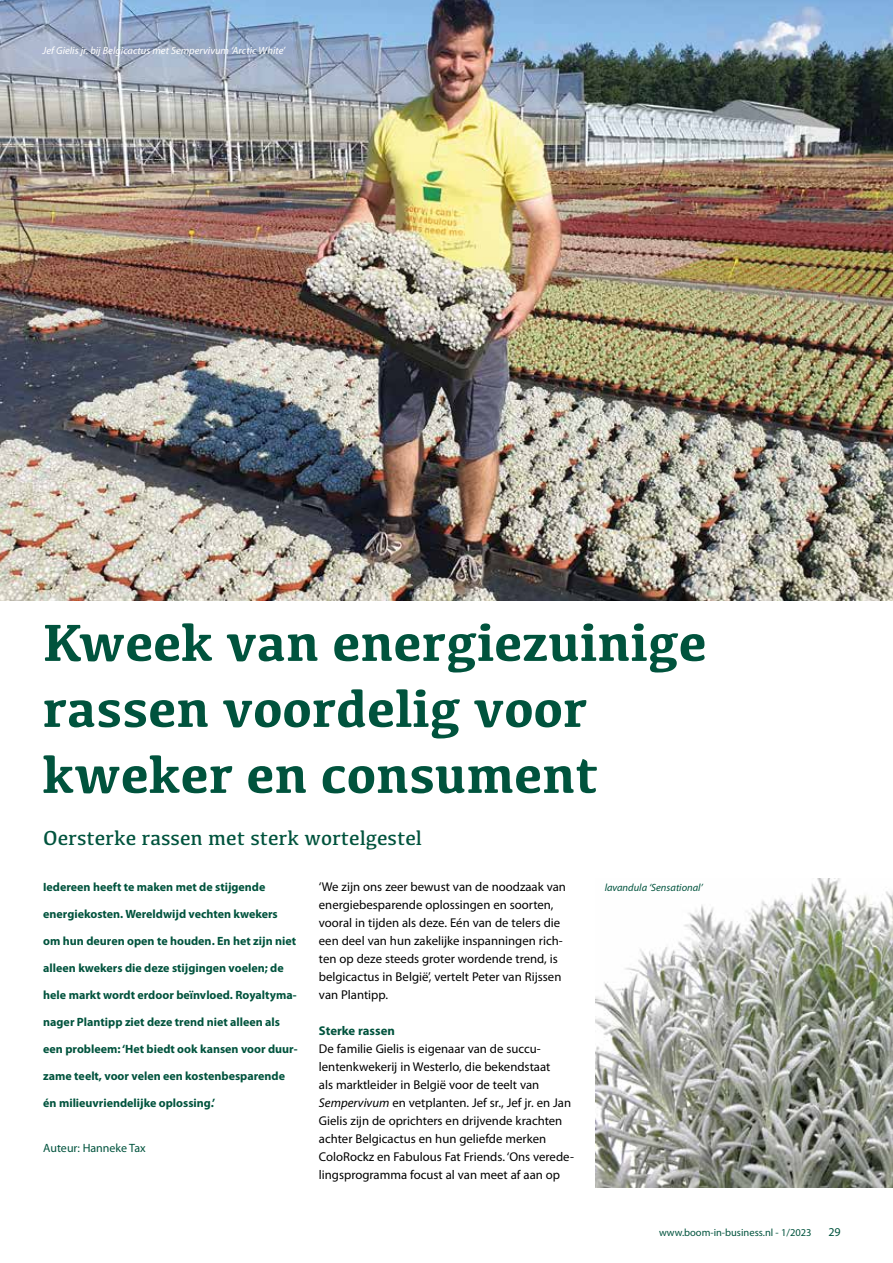
<style>
.page{position:relative;width:893px;height:1263px;background:#fff}
.page>*{position:absolute;margin:0;border:0;box-sizing:border-box;transform-origin:0 0}
.t1{font:700 54px/66px "Kefa";color:#00533d}
.t2{font:21px "Kefa";color:#00533d}
.t3{font:12.75px/18px "Myriad Pro";color:#000}
.t4{font:700 12.75px "Myriad Pro";color:#00533d}
.t5{font:700 12px "Myriad Pro";color:#00533d}
.t6{font:12px "Myriad Pro";color:#00533d}
.t7{font:italic 10.5px "Myriad Pro";color:#fff}
.t8{font:10.5px "Myriad Pro";color:#00533d}
.t9{font:italic 10.5px "Myriad Pro";color:#00533d}
.s1{font-style:italic}
</style>
<div class="page">
<img style="left:0;top:0;width:893px;height:600px">
<img style="left:595px;top:878px;width:298px;height:309px">
<p class="t7" style="left:43px;top:44px;width:244px">Jef Gielis jr. bij Belgicactus met Sempervivum ‘Arctic White’</p>
<h1 class="t1" style="left:43px;top:607px;width:666px">Kweek van energiezuinige rassen voordelig voor kweker en consument</h1>
<h2 class="t2" style="left:43px;top:825px;width:380px">Oersterke rassen met sterk wortelgestel</h2>
<p class="t5" style="left:43px;top:879px;width:224px">Iedereen heeft te maken met de stijgende</p>
<p class="t5" style="left:43px;top:906px;width:236px">energiekosten. Wereldwijd vechten kwekers</p>
<p class="t5" style="left:43px;top:933px;width:254px">om hun deuren open te houden. En het zijn niet</p>
<p class="t5" style="left:43px;top:960px;width:242px">alleen kwekers die deze stijgingen voelen; de</p>
<p class="t5" style="left:43px;top:987px;width:255px">hele markt wordt erdoor beïnvloed. Royaltyma-</p>
<p class="t5" style="left:43px;top:1014px;width:238px">nager Plantipp ziet deze trend niet alleen als</p>
<p class="t5" style="left:43px;top:1041px;width:256px">een probleem: ‘Het biedt ook kansen voor duur-</p>
<p class="t5" style="left:43px;top:1068px;width:243px">zame teelt, voor velen een kostenbesparende</p>
<p class="t5" style="left:43px;top:1095px;width:174px">én milieuvriendelijke oplossing.’</p>
<p class="t6" style="left:43px;top:1141px;width:104px">Auteur: Hanneke Tax</p>
<p class="t3" style="left:319px;top:878px;width:249px">‘We zijn ons zeer bewust van de noodzaak van energiebesparende oplossingen en soorten, vooral in tijden als deze. Eén van de telers die een deel van hun zakelijke inspanningen rich&shy;ten op deze steeds groter wordende trend, is belgicactus in België’, vertelt Peter van Rijssen van Plantipp.</p>
<p class="t4" style="left:319px;top:1022px;width:77px">Sterke rassen</p>
<p class="t3" style="left:319px;top:1040px;width:256px">De familie Gielis is eigenaar van de succu&shy;lentenkwekerij in Westerlo, die bekendstaat<br>als marktleider in België voor de teelt van <span class="s1">Sempervivum</span> en vetplanten. Jef sr., Jef jr. en Jan Gielis zijn de oprichters en drijvende krachten achter Belgicactus en hun geliefde merken ColoRockz en Fabulous Fat Friends. ‘Ons verede&shy;lingsprogramma focust al van meet af aan op</p>
<p class="t9" style="left:605px;top:881px;width:100px">lavandula ‘Sensational’</p>
<p class="t8" style="left:659px;top:1226px;width:154px">www.boom-in-business.nl - 1/2023</p>
<p class="t6" style="left:828px;top:1224px;width:14px">29</p>
</div>
